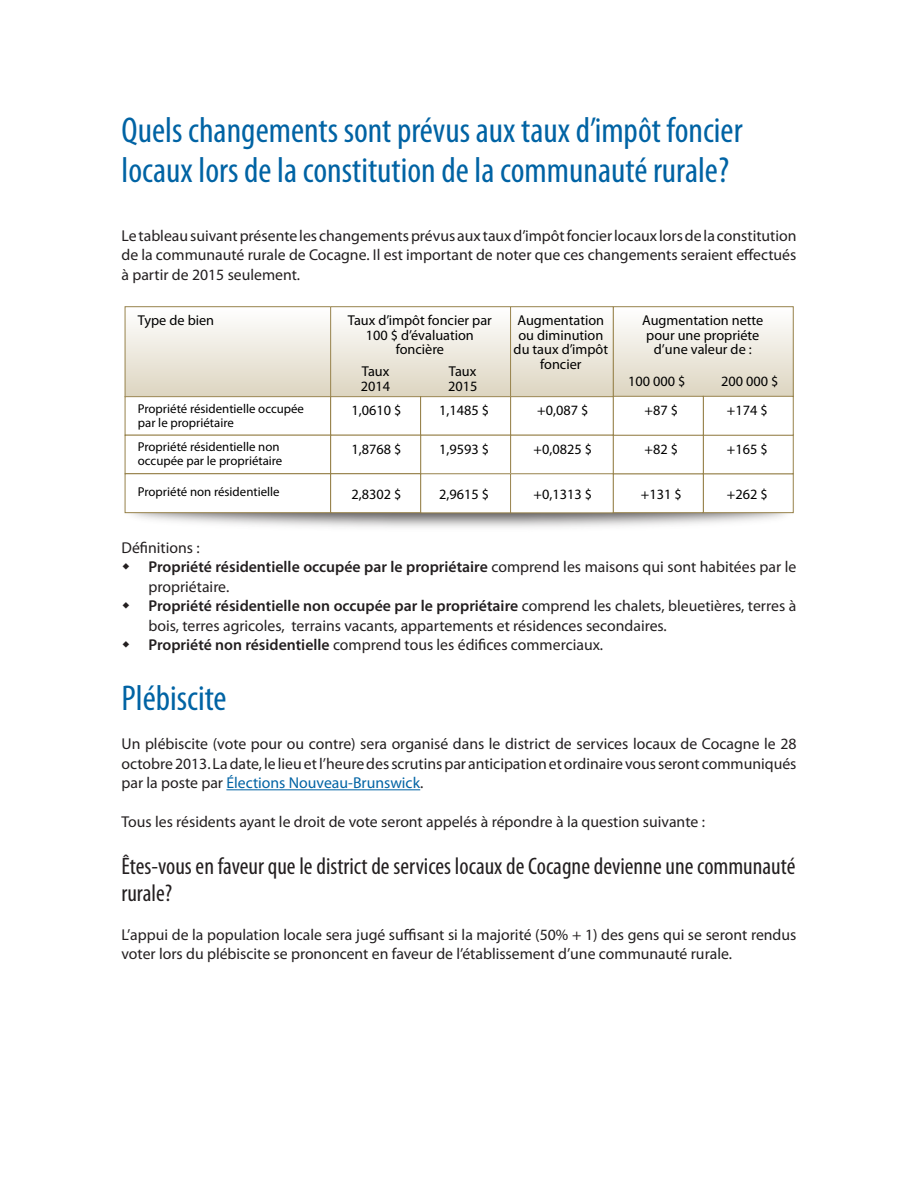
<style>
.page{position:relative;width:918px;height:1188px;background:#fff}
.page>*{position:absolute;margin:0;border:0;box-sizing:border-box;transform-origin:0 0}
.t1{font:condensed 36px/40.5px "Myriad Pro";color:#0063a4}
.t2{font:condensed 24px/27px "Myriad Pro";color:#231f20}
.t3{font:15.75px/19.5px "Myriad Pro";color:#231f20;text-align:justify}
.t4{font:14.25px/15px "Myriad Pro";color:#000;text-align:center}
.t5{font:12.9px/14.2px "Myriad Pro";color:#000}
.s1{font-weight:600}
.s2{color:#0063a4}
</style>
<div class="page">
<hr style="left:226px;top:789px;width:194px;height:1px;background:#0063a4">
<img style="left:124px;top:442px;width:670px;height:86px">
<div style="left:125px;top:307px;width:206px;height:90px;background:linear-gradient(to bottom,#fff,#ddd5c1)"></div>
<div style="left:125px;top:306px;width:206px;height:91px;border:1px solid #97824b"></div>
<div style="left:331px;top:307px;width:180px;height:90px;background:linear-gradient(to bottom,#fff,#ddd5c1)"></div>
<div style="left:330px;top:306px;width:181px;height:91px;border:1px solid #97824b"></div>
<div style="left:511px;top:307px;width:102px;height:90px;background:linear-gradient(to bottom,#fff,#ddd5c1)"></div>
<div style="left:510px;top:306px;width:104px;height:91px;border:1px solid #97824b"></div>
<div style="left:510px;top:396px;width:104px;height:40px;border:1px solid #97824b"></div>
<div style="left:511px;top:435px;width:102px;height:39px;background:#fff"></div>
<div style="left:510px;top:435px;width:104px;height:39px;border:1px solid #97824b"></div>
<div style="left:613px;top:307px;width:180px;height:90px;background:linear-gradient(to bottom,#fff,#ddd5c1)"></div>
<div style="left:613px;top:306px;width:181px;height:91px;border:1px solid #97824b"></div>
<div style="left:125px;top:396px;width:206px;height:40px;border:1px solid #97824b"></div>
<div style="left:330px;top:396px;width:91px;height:40px;border:1px solid #97824b"></div>
<div style="left:420px;top:396px;width:91px;height:40px;border:1px solid #97824b"></div>
<div style="left:421px;top:435px;width:90px;height:39px;background:#fff"></div>
<div style="left:420px;top:435px;width:91px;height:39px;border:1px solid #97824b"></div>
<div style="left:421px;top:474px;width:90px;height:39px;background:#fff"></div>
<div style="left:420px;top:473px;width:91px;height:40px;border:1px solid #97824b"></div>
<div style="left:511px;top:474px;width:102px;height:39px;background:#fff"></div>
<div style="left:510px;top:473px;width:104px;height:40px;border:1px solid #97824b"></div>
<div style="left:125px;top:435px;width:206px;height:39px;background:#fff"></div>
<div style="left:125px;top:435px;width:206px;height:39px;border:1px solid #97824b"></div>
<div style="left:331px;top:435px;width:90px;height:39px;background:#fff"></div>
<div style="left:330px;top:435px;width:91px;height:39px;border:1px solid #97824b"></div>
<div style="left:125px;top:474px;width:206px;height:39px;background:#fff"></div>
<div style="left:125px;top:473px;width:206px;height:40px;border:1px solid #97824b"></div>
<div style="left:331px;top:474px;width:90px;height:39px;background:#fff"></div>
<div style="left:330px;top:473px;width:91px;height:40px;border:1px solid #97824b"></div>
<div style="left:703px;top:474px;width:90px;height:39px;background:#fff"></div>
<div style="left:703px;top:473px;width:91px;height:40px;border:1px solid #97824b"></div>
<div style="left:613px;top:474px;width:90px;height:39px;background:#fff"></div>
<div style="left:613px;top:473px;width:91px;height:40px;border:1px solid #97824b"></div>
<div style="left:703px;top:435px;width:90px;height:39px;background:#fff"></div>
<div style="left:703px;top:434px;width:91px;height:40px;border:1px solid #97824b"></div>
<div style="left:613px;top:435px;width:90px;height:39px;background:#fff"></div>
<div style="left:613px;top:434px;width:91px;height:40px;border:1px solid #97824b"></div>
<div style="left:703px;top:396px;width:91px;height:40px;border:1px solid #97824b"></div>
<div style="left:613px;top:396px;width:91px;height:40px;border:1px solid #97824b"></div>
<h1 class="t1" style="left:122px;top:109px;width:623px">Quels changements sont prévus aux taux d’impôt foncier locaux lors de la constitution de la communauté rurale?</h1>
<p class="t3" style="left:122px;top:225px;width:677px">Le tableau suivant présente les changements prévus aux taux d’impôt foncier locaux lors de la constitution de la communauté rurale de Cocagne. Il est important de noter que ces changements seraient effectués à partir de 2015 seulement.</p>
<p class="t4" style="left:138px;top:312px;width:78px">Type de bien</p>
<p class="t5" style="left:138px;top:401px;width:168px">Propriété résidentielle occupée par le propriétaire</p>
<p class="t5" style="left:138px;top:439px;width:146px">Propriété résidentielle non occupée par le propriétaire</p>
<p class="t5" style="left:138px;top:485px;width:143px">Propriété non résidentielle</p>
<p class="t4" style="left:348px;top:312px;width:146px">Taux d’impôt foncier par<br>100 $ d’évaluation foncière</p>
<p class="t4" style="left:361px;top:363px;width:31px;text-align:left">Taux<br>2014</p>
<p class="t4" style="left:448px;top:363px;width:31px;text-align:left">Taux<br>2015</p>
<p class="t4" style="left:628px;top:373px;width:59px">100 000 $</p>
<p class="t4" style="left:721px;top:373px;width:59px">200 000 $</p>
<p class="t4" style="left:514px;top:312px;width:96px">Augmentation ou diminution du taux d’impôt foncier</p>
<p class="t4" style="left:642px;top:312px;width:123px">Augmentation nette pour une propriéte d’une valeur de :</p>
<p class="t4" style="left:352px;top:403px;width:51px">1,0610 $</p>
<p class="t4" style="left:439px;top:403px;width:51px">1,1485 $</p>
<p class="t4" style="left:537px;top:403px;width:53px">+0,087 $</p>
<p class="t4" style="left:645px;top:403px;width:35px">+87 $</p>
<p class="t4" style="left:727px;top:403px;width:42px">+174 $</p>
<p class="t4" style="left:352px;top:441px;width:51px">1,8768 $</p>
<p class="t4" style="left:439px;top:441px;width:51px">1,9593 $</p>
<p class="t4" style="left:534px;top:441px;width:60px">+0,0825 $</p>
<p class="t4" style="left:645px;top:441px;width:35px">+82 $</p>
<p class="t4" style="left:727px;top:441px;width:42px">+165 $</p>
<p class="t4" style="left:352px;top:487px;width:51px">2,8302 $</p>
<p class="t4" style="left:439px;top:487px;width:51px">2,9615 $</p>
<p class="t4" style="left:534px;top:487px;width:60px">+0,1313 $</p>
<p class="t4" style="left:641px;top:487px;width:42px">+131 $</p>
<p class="t4" style="left:727px;top:487px;width:42px">+262 $</p>
<p class="t3" style="left:148px;top:537px;width:650px;text-align:left;text-indent:-27px">Définitions :<br><span class="s1">Propriété résidentielle occupée par le propriétaire</span> comprend les maisons qui sont habitées par le propriétaire.<br><span class="s1">Propriété résidentielle non occupée par le propriétaire</span> comprend les chalets, bleuetières, terres à bois, terres agricoles, terrains vacants, appartements et résidences secondaires.<br><span class="s1">Propriété non résidentielle</span> comprend tous les édifices commerciaux.</p>
<h1 class="t1" style="left:122px;top:678px;width:107px">Plébiscite</h1>
<p class="t3" style="left:122px;top:734px;width:676px">Un plébiscite (vote pour ou contre) sera organisé dans le district de services locaux de Cocagne le 28 octobre 2013. La date, le lieu et l’heure des scrutins par anticipation et ordinaire vous seront communiqués par la poste par <span class="s2">Élections Nouveau-Brunswick</span>.</p>
<p class="t3" style="left:122px;top:812px;width:585px">Tous les résidents ayant le droit de vote seront appelés à répondre à la question suivante :</p>
<h2 class="t2" style="left:122px;top:852px;width:676px">Êtes-vous en faveur que le district de services locaux de Cocagne devienne une communauté rurale?</h2>
<p class="t3" style="left:122px;top:924px;width:676px">L’appui de la population locale sera jugé suffisant si la majorité (50% + 1) des gens qui se seront rendus voter lors du plébiscite se prononcent en faveur de l’établissement d’une communauté rurale.</p>
</div>
